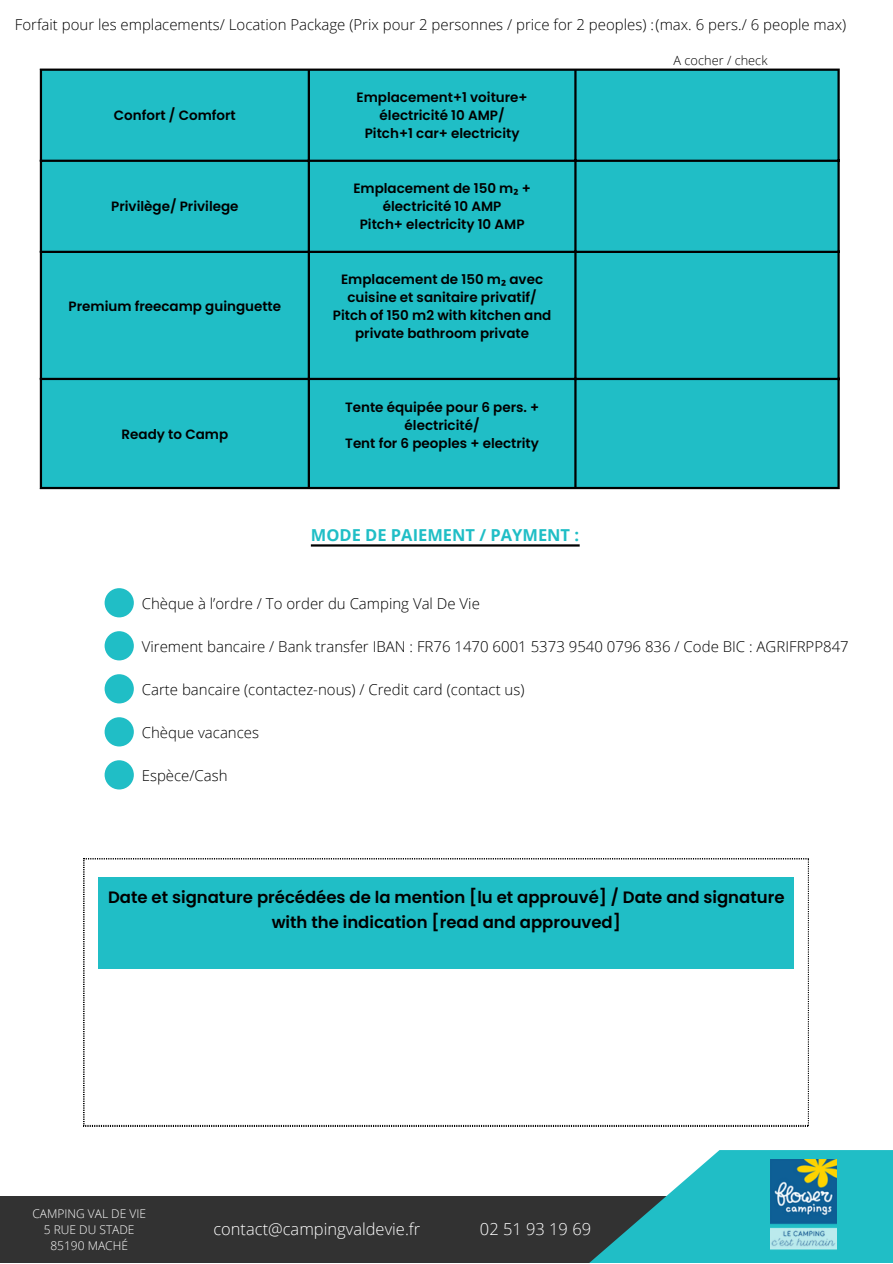
<style>
.page{position:relative;width:893px;height:1264px;background:#fff}
.page>*{position:absolute;margin:0;border:0;box-sizing:border-box;transform-origin:0 0}
.t1{font:600 16.5px/24.8px "Poppins";color:#000;text-align:center}
.t2{font:300 16.5px "Open Sans";color:#fff}
.t3{font:700 16.5px "Open Sans";color:#20bec6}
.t4{font:300 15px "Open Sans";color:#000}
.t5{font:600 13.5px/18px "Poppins";color:#000;text-align:center}
.t6{font:300 12.75px "Open Sans";color:#000}
.t7{font:300 12px/16px "Open Sans";color:#fff;text-align:center}
.s1{font-family:"Noto Sans";font-weight:700}
</style>
<div class="page">
<div style="left:0;top:1196px;width:892px;height:66px;background:#323232"></div>
<svg style="left:590px;top:1150px;width:302px;height:112px"></svg>
<div style="left:42px;top:71px;width:795px;height:416px;background:#20bec6"></div>
<hr style="left:40px;top:71px;width:2px;height:416px;background:#000">
<hr style="left:308px;top:71px;width:2px;height:416px;background:#000">
<hr style="left:574px;top:71px;width:2px;height:416px;background:#000">
<hr style="left:837px;top:71px;width:2px;height:416px;background:#000">
<hr style="left:40px;top:69px;width:799px;height:2px;background:#000">
<hr style="left:40px;top:160px;width:799px;height:2px;background:#000">
<hr style="left:40px;top:251px;width:799px;height:2px;background:#000">
<hr style="left:40px;top:378px;width:799px;height:2px;background:#000">
<hr style="left:40px;top:487px;width:799px;height:2px;background:#000">
<hr style="left:311px;top:544px;width:268px;height:2px;background:#000">
<div style="left:105px;top:588px;width:29px;height:29px;background:#20bec6;border-radius:50%"></div>
<div style="left:105px;top:760px;width:29px;height:29px;background:#20bec6;border-radius:50%"></div>
<div style="left:105px;top:717px;width:29px;height:29px;background:#20bec6;border-radius:50%"></div>
<div style="left:105px;top:631px;width:29px;height:29px;background:#20bec6;border-radius:50%"></div>
<div style="left:105px;top:674px;width:29px;height:29px;background:#20bec6;border-radius:50%"></div>
<svg style="left:83px;top:858px;width:725px;height:267px"></svg>
<div style="left:99px;top:877px;width:694px;height:91px;background:#20bec6"></div>
<img style="left:770px;top:1159px;width:66px;height:94px">
<p class="t4" style="left:15px;top:14px;width:832px">Forfait pour les emplacements/ Location Package (Prix pour 2 personnes / price for 2 peoples) :(max. 6 pers./ 6 people max)</p>
<p class="t6" style="left:673px;top:52px;width:95px">A cocher / check</p>
<p class="t5" style="left:114px;top:107px;width:123px">Confort / Comfort</p>
<p class="t5" style="left:111px;top:198px;width:129px">Privilège/ Privilege</p>
<p class="t5" style="left:69px;top:298px;width:214px">Premium freecamp guinguette</p>
<p class="t5" style="left:122px;top:425px;width:108px">Ready to Camp</p>
<p class="t5" style="left:356px;top:89px;width:173px">Emplacement+1 voiture+ électricité 10 AMP/<br>Pitch+1 car+ electricity</p>
<p class="t5" style="left:353px;top:180px;width:179px">Emplacement de 150 m<span class="s1">₂</span> + électricité 10 AMP<br>Pitch+ electricity 10 AMP</p>
<p class="t5" style="left:333px;top:271px;width:220px">Emplacement de 150 m<span class="s1">₂</span> avec cuisine et sanitaire privatif/<br>Pitch of 150 m2 with kitchen and private bathroom private</p>
<p class="t5" style="left:345px;top:398px;width:196px">Tente équipée pour 6 pers. + électricité/<br>Tent for 6 peoples + electrity</p>
<p class="t3" style="left:311px;top:524px;width:270px">MODE DE PAIEMENT / PAYMENT :</p>
<p class="t4" style="left:142px;top:592px;width:339px">Chèque à l’ordre / To order du Camping Val De Vie</p>
<p class="t4" style="left:142px;top:635px;width:708px">Virement bancaire / Bank transfer IBAN : FR76 1470 6001 5373 9540 0796 836 / Code BIC : AGRIFRPP847</p>
<p class="t4" style="left:142px;top:678px;width:384px">Carte bancaire (contactez-nous) / Credit card (contact us)</p>
<p class="t4" style="left:142px;top:721px;width:119px">Chèque vacances</p>
<p class="t4" style="left:142px;top:764px;width:87px">Espèce/Cash</p>
<p class="t1" style="left:108px;top:885px;width:677px">Date et signature précédées de la mention [lu et approuvé] / Date and signature with the indication [read and approuved]</p>
<p class="t7" style="left:32px;top:1204px;width:115px">CAMPING VAL DE VIE<br>5 RUE DU STADE<br>85190 MACHÉ</p>
<p class="t2" style="left:213px;top:1217px;width:208px">contact@campingvaldevie.fr</p>
<p class="t2" style="left:480px;top:1217px;width:113px">02 51 93 19 69</p>
</div>
